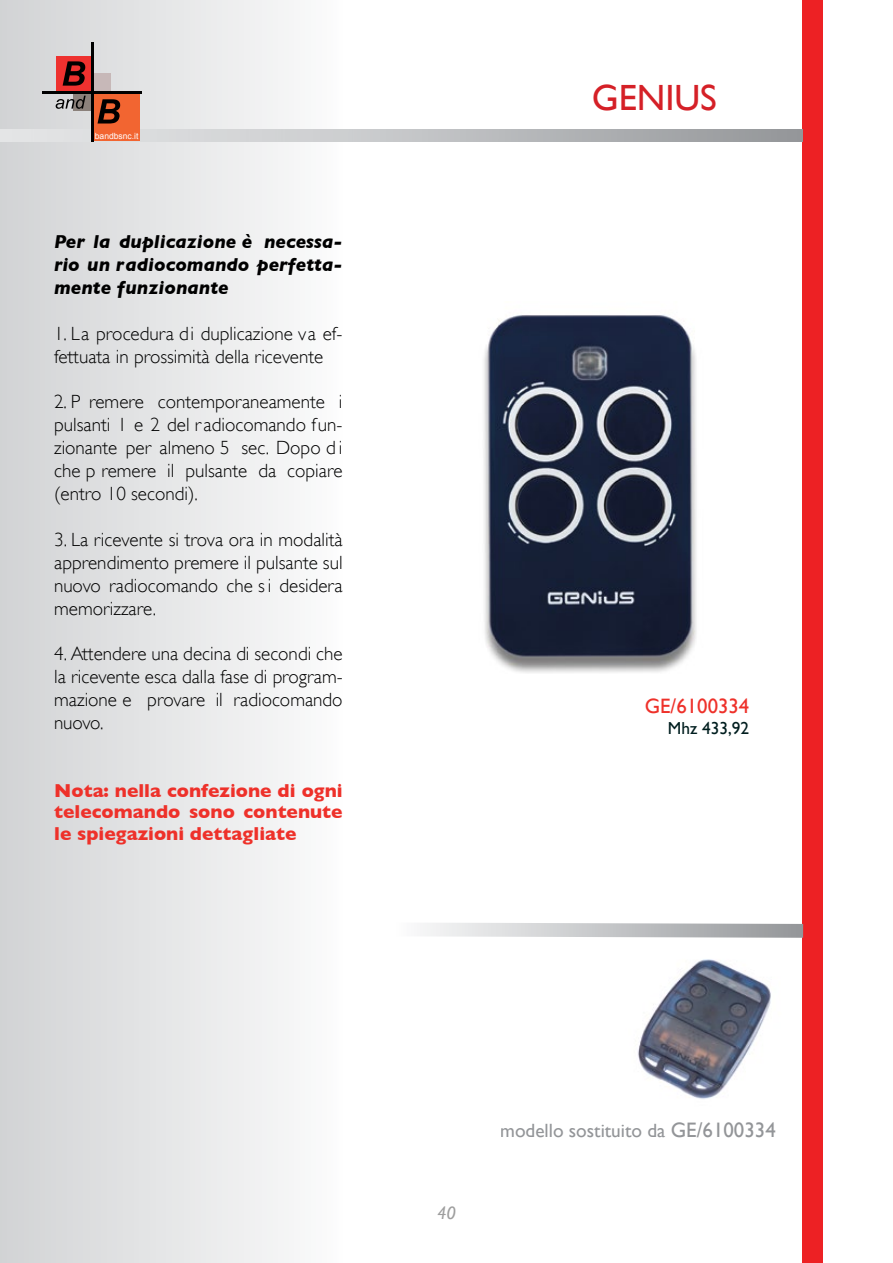
<style>
.page{position:relative;width:893px;height:1263px;background:#fff}
.page>*{position:absolute;margin:0;border:0;box-sizing:border-box;transform-origin:0 0}
.t1{font:36.45px "Gill Sans";color:#d52027}
.t2{font:20.85px "Gill Sans";color:#ee312a}
.t3{font:19.2px "Gill Sans";color:#939598}
.t4{font:300 19.05px/23px "Gill Sans";color:#000;text-align:justify}
.t5{font:700 19.05px/21.8px "Gill Sans";color:#ee312a;text-align:justify}
.t6{font:italic 700 19.05px/23px "Gill Sans";color:#000;text-align:justify}
.t7{font:italic 18px "Gill Sans";color:#9e9e9e}
.t8{font:17.4px "Gill Sans";color:#001e1f}
.t9{font:8.55px "Arial";color:#fff}
.s1{font-size:21px}
</style>
<div class="page">
<svg style="left:0;top:0;width:353px;height:1263px"></svg>
<div style="left:803px;top:0;width:20px;height:1263px;background:#ed2124"></div>
<svg style="left:353px;top:129px;width:450px;height:12px;background:#afb1b3"></svg>
<img style="left:0;top:129px;width:353px;height:12px">
<div style="left:57px;top:56px;width:34px;height:35px;background:#ee312f"></div>
<div style="left:93px;top:93px;width:47px;height:48px;background:#f26531"></div>
<div style="left:93px;top:73px;width:17px;height:18px;background:#c7b8b8"></div>
<div style="left:74px;top:93px;width:17px;height:18px;background:#8b817b"></div>
<hr style="left:91px;top:42px;width:3px;height:100px;background:#000">
<hr style="left:43px;top:91px;width:99px;height:2px;background:#000">
<svg style="left:63px;top:61px;width:22px;height:25px"></svg>
<svg style="left:98px;top:99px;width:22px;height:24px"></svg>
<svg style="left:56px;top:96px;width:30px;height:13px"></svg>
<img style="left:484px;top:315px;width:213px;height:358px">
<img style="left:638px;top:959px;width:133px;height:140px">
<svg style="left:423px;top:922px;width:380px;height:16px"></svg>
<p class="t9" style="left:95px;top:130px;width:45px">bandbsnc.it</p>
<p class="t6" style="left:54px;top:230px;width:290px">Per la duplicazione è necessa&shy;rio un radiocomando perfetta&shy;mente funzionante</p>
<p class="t4" style="left:54px;top:321px;width:290px">1. La procedura di duplicazione va ef&shy;fettuata in prossimità della ricevente</p>
<p class="t4" style="left:54px;top:390px;width:290px">2. P remere contemporaneamente i pulsanti 1 e 2 del r adiocomando fun&shy;zionante per almeno 5 sec. Dopo d i che p remere il pulsante da copiare (entro 10 secondi).</p>
<p class="t4" style="left:54px;top:527px;width:290px">3. La ricevente si trova ora in modalità apprendimento premere il pulsante sul nuovo radiocomando che si desidera memorizzare.</p>
<p class="t4" style="left:54px;top:642px;width:290px">4. Attendere una decina di secondi che la ricevente esca dalla fase di program&shy;mazione e provare il radiocomando nuovo.</p>
<p class="t5" style="left:54px;top:779px;width:290px">Nota: nella confezione di ogni telecomando sono contenute le spiegazioni dettagliate</p>
<h1 class="t1" style="left:592px;top:76px;width:127px">GENIUS</h1>
<p class="t2" style="left:645px;top:693px;width:106px">GE/6100334</p>
<p class="t8" style="left:668px;top:717px;width:83px">Mhz 433,92</p>
<p class="t7" style="left:437px;top:1203px;width:20px">40</p>
<p class="t3" style="left:500px;top:1119px;width:277px">modello sostituito da <span class="s1">GE/6100334</span></p>
</div>
